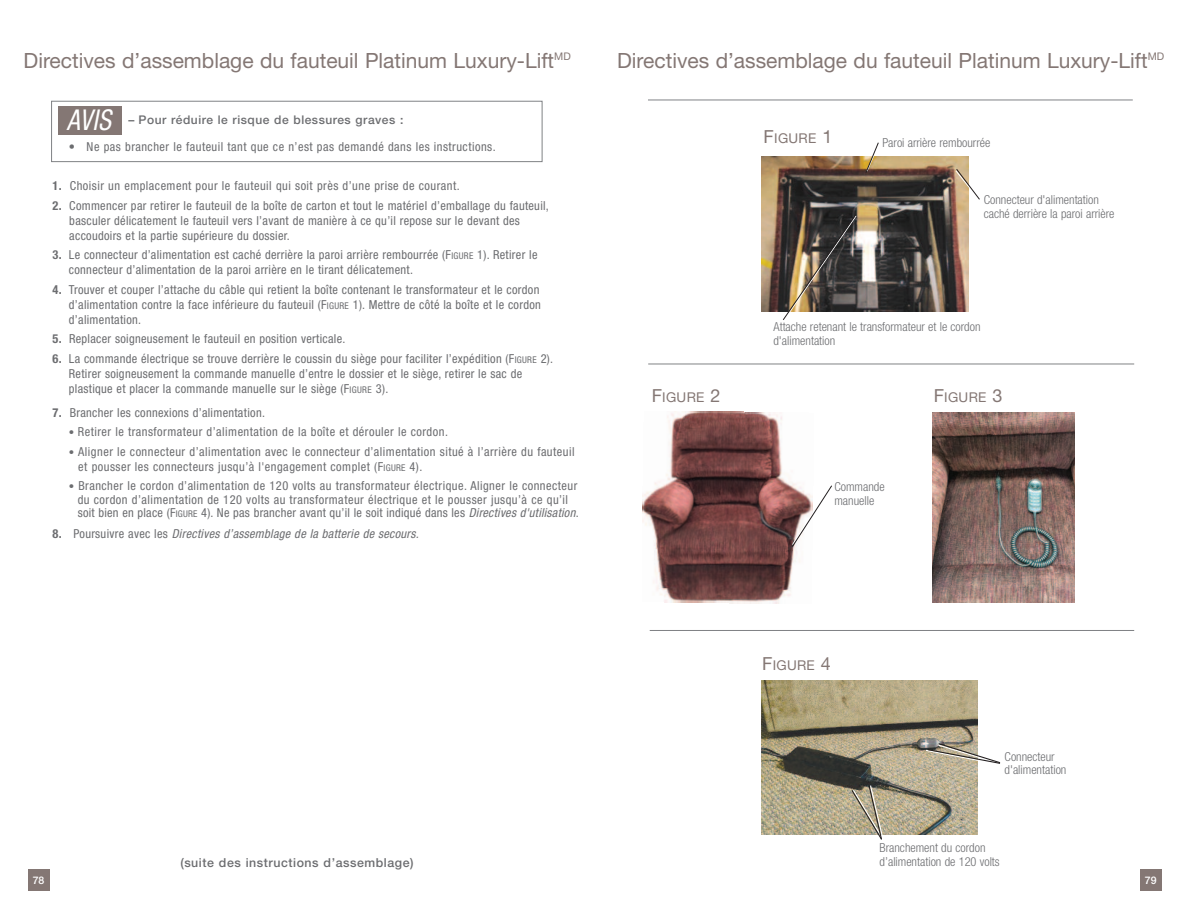
<style>
.page{position:relative;width:1188px;height:918px;background:#fff}
.page>*{position:absolute;margin:0;border:0;box-sizing:border-box;transform-origin:0 0}
.t1{font:italic condensed 28.8px "Helvetica Neue";color:#fff;scale:.9 1}
.t2{font:21px "Helvetica Neue";color:#847774}
.t3{font:13.5px "Helvetica Neue";letter-spacing:.02em;color:#847774}
.t4{font:condensed 12.3px/15px "Helvetica Neue";letter-spacing:.025em;color:#6c6d70}
.t5{font:300 condensed 12.3px/13.5px "Helvetica Neue";color:#6c6d70}
.t6{font:italic condensed 12.3px "Helvetica Neue";letter-spacing:.025em;color:#6c6d70}
.t7{font:500 12.3px "Helvetica Neue";letter-spacing:.045em;color:#6c6d70}
.t8{font:500 12px "Helvetica Neue";letter-spacing:.045em;color:#6c6d70}
.t9{font:500 10.5px "Helvetica Neue";color:#fff}
.s1{font-weight:700}
.s2{font-size:9.3px}
.s3{font-size:10.8px}
.s4{font-style:italic}
.s5{font-weight:700;font-style:normal}
.s6{font-style:normal}
.s7{font-size:18px}
</style>
<div class="page">
<img style="left:642px;top:411px;width:158px;height:193px">
<img style="left:932px;top:413px;width:143px;height:189px">
<div style="left:51px;top:101px;width:491px;height:61px;border:1px solid #808285"></div>
<div style="left:1140px;top:870px;width:22px;height:21px;background:#847774"></div>
<div style="left:28px;top:869px;width:22px;height:22px;background:#847774"></div>
<div style="left:58px;top:106px;width:63px;height:29px;background:#847774"></div>
<img style="left:761px;top:157px;width:207px;height:155px">
<hr style="left:648px;top:364px;width:486px;height:1px;background:#808285">
<hr style="left:650px;top:630px;width:484px;height:1px;background:#808285">
<img style="left:782px;top:214px;width:75px;height:106px">
<hr style="left:648px;top:100px;width:485px;height:1px;background:#808285">
<svg style="left:865px;top:142px;width:15px;height:32px"></svg>
<svg style="left:955px;top:168px;width:25px;height:33px"></svg>
<svg style="left:791px;top:484px;width:41px;height:64px"></svg>
<img style="left:761px;top:680px;width:216px;height:154px">
<svg style="left:850px;top:723px;width:151px;height:117px"></svg>
<h2 class="t2" style="left:24px;top:53px;width:549px">Directives d’assemblage du fauteuil Platinum Luxury-Lift<sup>MD</sup></h2>
<h1 class="t1" style="left:67px;top:110px;width:51px">AVIS</h1>
<p class="t8" style="left:129px;top:115px;width:276px">– Pour réduire le risque de blessures graves :</p>
<p class="t4" style="left:69px;top:140px;width:428px">• Ne pas brancher le fauteuil tant que ce n’est pas demandé dans les instructions.</p>
<p class="t4" style="left:52px;top:180px;width:409px"><span class="s1">1.</span> Choisir un emplacement pour le fauteuil qui soit près d’une prise de courant.</p>
<p class="t4" style="left:69px;top:199px;width:481px;text-indent:-17px"><span class="s1">2.</span> Commencer par retirer le fauteuil de la boîte de carton et tout le matériel d’emballage du fauteuil, basculer délicatement le fauteuil vers l’avant de manière à ce qu’il repose sur le devant des accoudoirs et la partie supérieure du dossier.</p>
<p class="t4" style="left:69px;top:249px;width:470px;text-indent:-16px"><span class="s1">3.</span> Le connecteur d’alimentation est caché derrière la paroi arrière rembourrée (F<span class="s2">IGURE</span> 1). Retirer le connecteur d’alimentation de la paroi arrière en le tirant délicatement.</p>
<p class="t4" style="left:69px;top:283px;width:473px;text-indent:-16px"><span class="s1">4.</span> Trouver et couper l’attache du câble qui retient la boîte contenant le transformateur et le cordon d’alimentation contre la face inférieure du fauteuil (F<span class="s2">IGURE</span> 1). Mettre de côté la boîte et le cordon d’alimentation.</p>
<p class="t4" style="left:52px;top:333px;width:295px"><span class="s1">5.</span> Replacer soigneusement le fauteuil en position verticale.</p>
<p class="t4" style="left:69px;top:352px;width:486px;text-indent:-16px"><span class="s1">6.</span> La commande électrique se trouve derrière le coussin du siège pour faciliter l’expédition (F<span class="s2">IGURE</span> 2).<br>Retirer soigneusement la commande manuelle d’entre le dossier et le siège, retirer le sac de plastique et placer la commande manuelle sur le siège (F<span class="s2">IGURE</span> 3).</p>
<p class="t4" style="left:52px;top:406px;width:214px"><span class="s1">7.</span> Brancher les connexions d’alimentation.</p>
<p class="t4" style="left:69px;top:425px;width:381px"><span class="s3">•</span> Retirer le transformateur d’alimentation de la boîte et dérouler le cordon.</p>
<p class="t4" style="left:78px;top:445px;width:498px;text-indent:-10px"><span class="s3">•</span> Aligner le connecteur d’alimentation avec le connecteur d’alimentation situé à l’arrière du fauteuil et pousser les connecteurs jusqu’à l'engagement complet (F<span class="s2">IGURE</span> 4).</p>
<p class="t4" style="left:78px;top:480px;width:502px;line-height:13.5px;text-indent:-9px"><span class="s3">•</span> Brancher le cordon d’alimentation de 120 volts au transformateur électrique. Aligner le connecteur du cordon d’alimentation de 120 volts au transformateur électrique et le pousser jusqu’à ce qu’il soit bien en place (F<span class="s2">IGURE</span> 4). Ne pas brancher avant qu’il le soit indiqué dans les <span class="s4">Directives d'utilisation</span>.</p>
<p class="t6" style="left:52px;top:529px;width:368px"><span class="s5">8.</span> <span class="s6">Poursuivre avec les</span> Directives d’assemblage de la batterie de secours.</p>
<h2 class="t2" style="left:617px;top:53px;width:549px">Directives d’assemblage du fauteuil Platinum Luxury-Lift<sup>MD</sup></h2>
<p class="t3" style="left:764px;top:134px;width:70px"><span class="s7">F</span>IGURE <span class="s7">1</span></p>
<p class="t5" style="left:882px;top:137px;width:109px">Paroi arrière rembourrée</p>
<p class="t5" style="left:984px;top:194px;width:132px">Connecteur d'alimentation caché derrière la paroi arrière</p>
<p class="t3" style="left:652px;top:393px;width:70px"><span class="s7">F</span>IGURE <span class="s7">2</span></p>
<p class="t5" style="left:773px;top:321px;width:209px">Attache retenant le transformateur et le cordon d'alimentation</p>
<p class="t5" style="left:834px;top:481px;width:52px">Commande manuelle</p>
<p class="t3" style="left:934px;top:393px;width:70px"><span class="s7">F</span>IGURE <span class="s7">3</span></p>
<p class="t9" style="left:33px;top:876px;width:13px">78</p>
<p class="t7" style="left:180px;top:858px;width:235px">(suite des instructions d’assemblage)</p>
<p class="t3" style="left:762px;top:661px;width:70px"><span class="s7">F</span>IGURE <span class="s7">4</span></p>
<p class="t5" style="left:1005px;top:751px;width:63px">Connecteur d'alimentation</p>
<p class="t5" style="left:880px;top:842px;width:122px">Branchement du cordon d’alimentation de 120 volts</p>
<p class="t9" style="left:1145px;top:876px;width:13px">79</p>
</div>
